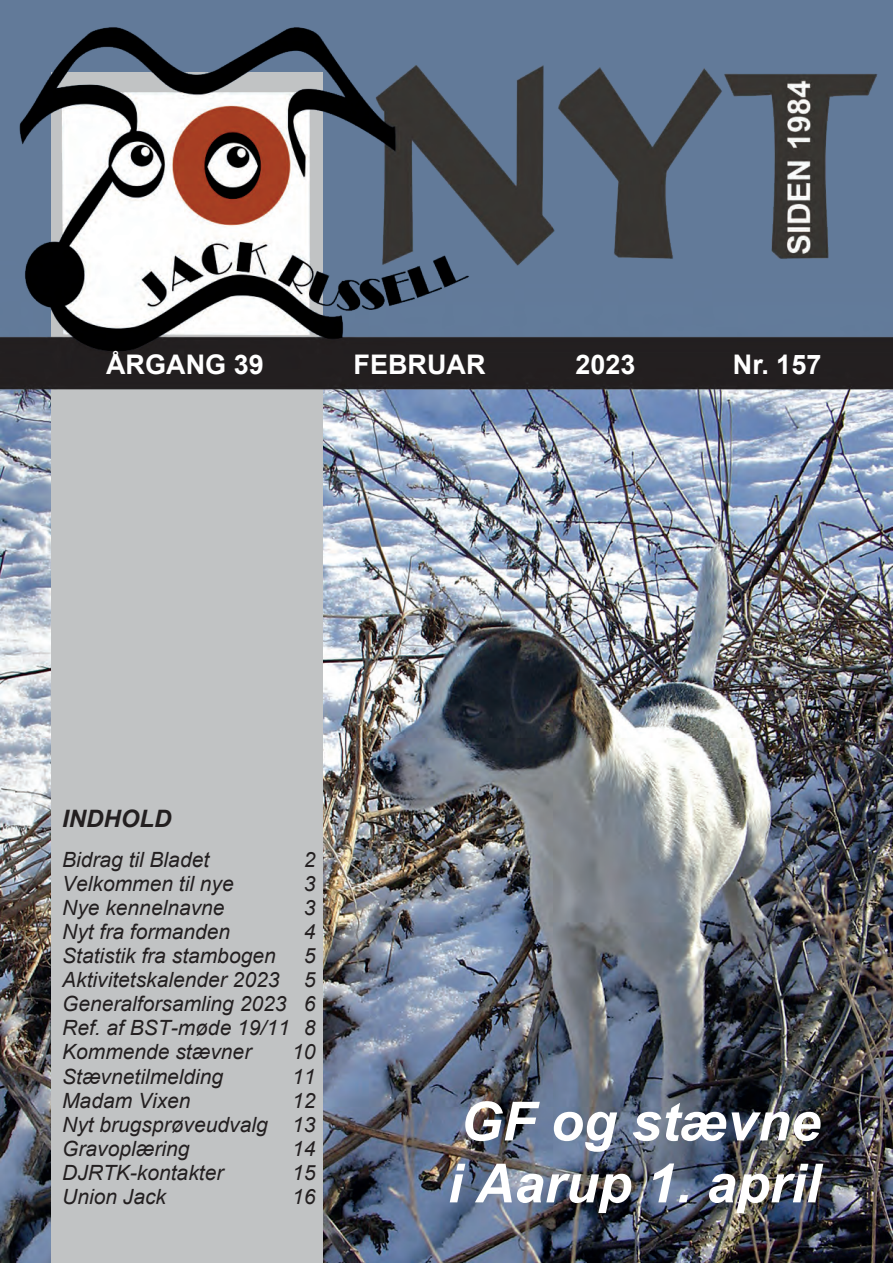
<style>
.page{position:relative;width:893px;height:1263px;background:#fff}
.page>*{position:absolute;margin:0;border:0;box-sizing:border-box;transform-origin:0 0}
.t1{font:italic 700 54px/61.9px "Arial";color:#fff}
.t2{font:700 27px "Arial";color:#fff}
.t3{font:italic 700 24px "Arial";color:#231f20}
.t4{font:italic 21px/24.2px "Arial";color:#231f20;text-align:justify}
</style>
<div class="page">
<img style="left:0;top:0;width:893px;height:1263px">
<svg style="left:51px;top:72px;width:272px;height:1191px;background:#b5b3b4"></svg>
<p class="t2" style="left:106px;top:354px;width:159px">ÅRGANG 39</p>
<p class="t2" style="left:354px;top:354px;width:134px">FEBRUAR</p>
<p class="t2" style="left:575px;top:354px;width:62px">2023</p>
<p class="t2" style="left:733px;top:354px;width:90px">Nr. 157</p>
<p class="t3" style="left:62px;top:809px;width:111px">INDHOLD</p>
<p class="t4" style="left:62px;top:849px;width:149px">Bidrag til Bladet</p>
<p class="t4" style="left:304px;top:849px;width:13px">2</p>
<p class="t4" style="left:62px;top:873px;width:173px">Velkommen til nye</p>
<p class="t4" style="left:304px;top:873px;width:13px">3</p>
<p class="t4" style="left:62px;top:897px;width:164px">Nye kennelnavne</p>
<p class="t4" style="left:304px;top:897px;width:13px">3</p>
<p class="t4" style="left:62px;top:921px;width:170px">Nyt fra formanden</p>
<p class="t4" style="left:304px;top:921px;width:13px">4</p>
<p class="t4" style="left:62px;top:945px;width:215px">Statistik fra stambogen</p>
<p class="t4" style="left:62px;top:945px;width:255px;text-indent:242px">5<br>Aktivitetskalender 2023 5<br>Generalforsamling 2023 6<br>Ref. af BST-møde 19/11 8<br>Kommende stævner</p>
<p class="t4" style="left:292px;top:1042px;width:25px">10</p>
<p class="t4" style="left:62px;top:1066px;width:163px">Stævnetilmelding</p>
<p class="t4" style="left:292px;top:1066px;width:25px">11</p>
<p class="t4" style="left:62px;top:1090px;width:130px">Madam Vixen</p>
<p class="t4" style="left:62px;top:1090px;width:255px;text-indent:230px">12<br>Nyt brugsprøveudvalg 13<br>Gravoplæring</p>
<p class="t4" style="left:292px;top:1138px;width:25px">14</p>
<p class="t4" style="left:62px;top:1162px;width:163px">DJRTK-kontakter</p>
<p class="t4" style="left:292px;top:1162px;width:25px">15</p>
<p class="t4" style="left:62px;top:1186px;width:105px">Union Jack</p>
<p class="t4" style="left:292px;top:1186px;width:25px">16</p>
<h1 class="t1" style="left:448px;top:1095px;width:375px">GF og stævne i Aarup 1. april</h1>
</div>
